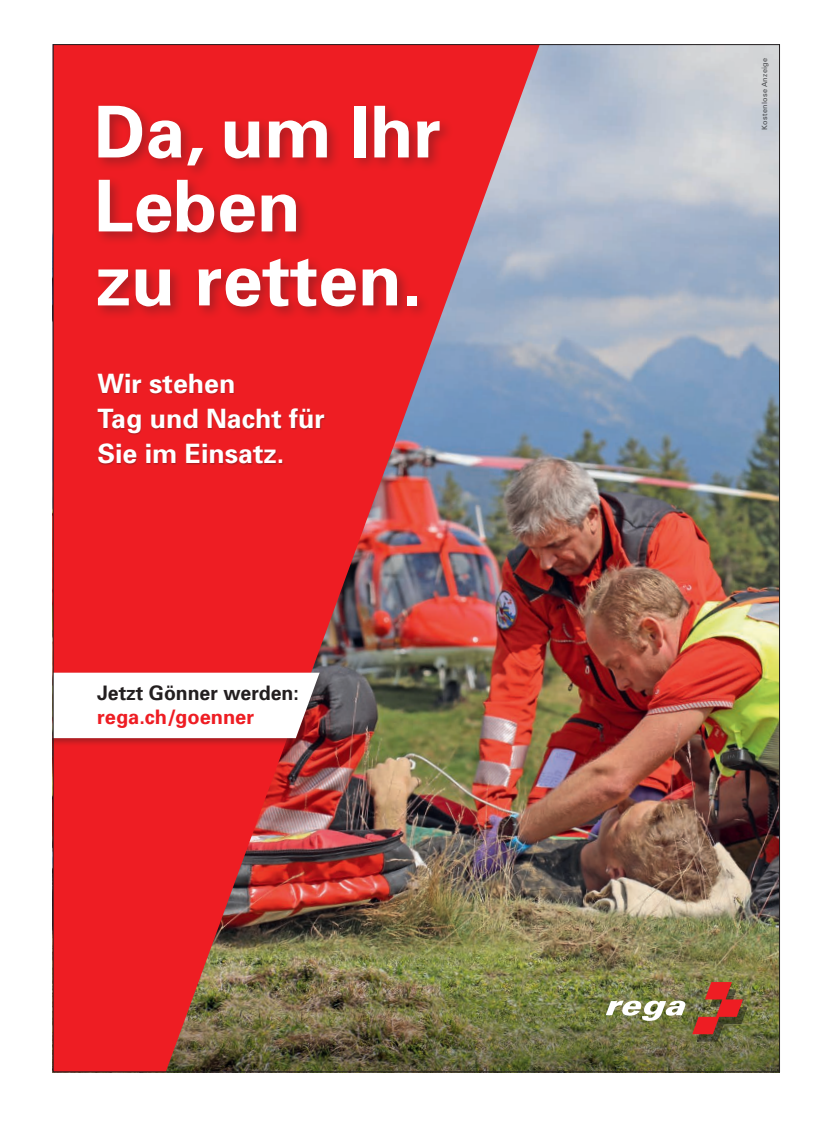
<style>
.page{position:relative;width:833px;height:1134px;background:#fff}
.page>*{position:absolute;margin:0;border:0;box-sizing:border-box;transform-origin:0 0}
.t1{font:700 71.5px/74px "Univers";color:#fff}
.t2{font:700 26.62px/35.1px "Univers";color:#fff}
.t3{font:700 20px "Univers";color:#231f20}
.t4{font:700 20px "Univers";color:#ee1d23}
.t5{font:7.25px "Univers";letter-spacing:.035em;color:#57585a}
</style>
<div class="page">
<img style="left:540px;top:46px;width:238px;height:904px">
<img style="left:540px;top:950px;width:238px;height:120px">
<img style="left:55px;top:46px;width:485px;height:1024px">
<div style="left:53px;top:670px;width:274px;height:77px;background:#231f20;opacity:.36"></div>
<svg style="left:55px;top:673px;width:264px;height:65px"></svg>
<svg style="left:692px;top:982px;width:55px;height:59px;background:#945136"></svg>
<svg style="left:606px;top:1000px;width:80px;height:21px"></svg>
<div style="left:93px;top:101px;width:361px;height:220px;background:#231f20;opacity:.33"></div>
<div style="left:97px;top:373px;width:229px;height:93px;background:#231f20;opacity:.33"></div>
<h1 class="t1" style="left:94px;top:93px;width:349px">Da, um Ihr<br>Leben<br>zu retten.</h1>
<p class="t2" style="left:97px;top:365px;width:229px">Wir stehen<br>Tag und Nacht für<br>Sie im Einsatz.</p>
<p class="t3" style="left:97px;top:680px;width:203px">Jetzt Gönner werden:</p>
<p class="t4" style="left:97px;top:704px;width:159px">rega.ch/goenner</p>
<p class="t5" style="left:760px;top:130px;width:73px;rotate:-90deg">Kostenlose Anzeige</p>
</div>
